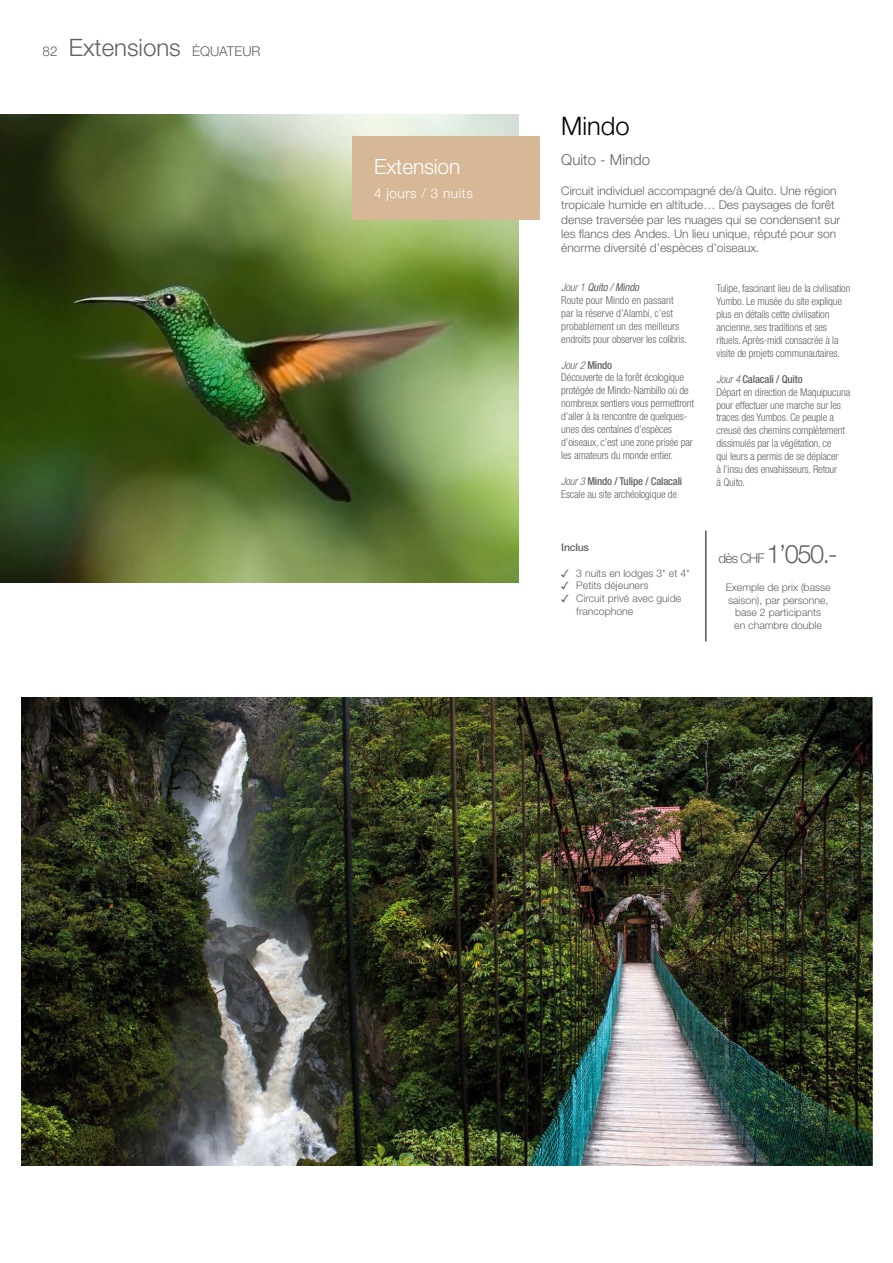
<style>
.page{position:relative;width:893px;height:1263px;background:#fff}
.page>*{position:absolute;margin:0;border:0;box-sizing:border-box;transform-origin:0 0}
.t1{font:300 25.5px "Helvetica Neue";color:#626261}
.t2{font:300 25.5px "Helvetica Neue";color:#000}
.t3{font:300 21px "Helvetica Neue";letter-spacing:-.01em;color:#fff}
.t4{font:300 15px "Helvetica Neue";color:#626261}
.t5{font:300 13.5px "Helvetica Neue";color:#626261}
.t6{font:300 13.5px "Helvetica Neue";letter-spacing:.04em;color:#fff}
.t7{font:300 12px/14.4px "Helvetica Neue";color:#626261}
.t8{font:300 condensed 10.8px/12.9px "Helvetica Neue";letter-spacing:-.015em;color:#626261}
.t9{font:300 10.5px/12.6px "Helvetica Neue";color:#626261;text-align:center}
.t10{font:500 10.5px "Helvetica Neue";letter-spacing:-.02em;color:#626261}
.s1{font-size:24px}
.s2{font-style:italic}
.s3{font-weight:400;font-style:italic}
.s4{font-weight:500}
.s5{font-family:"Monotype Sorts";font-weight:400}
.s6{font-size:13.5px}
</style>
<div class="page">
<img style="left:0;top:115px;width:519px;height:467px">
<div style="left:353px;top:136px;width:187px;height:83px;background:#d6b897"></div>
<hr style="left:705px;top:530px;width:1px;height:111px;background:#000">
<img style="left:22px;top:698px;width:850px;height:467px">
<p class="t5" style="left:43px;top:43px;width:220px">82 <span class="s1">Extensions</span> ÉQUATEUR</p>
<h2 class="t3" style="left:374px;top:153px;width:88px">Extension</h2>
<p class="t6" style="left:374px;top:185px;width:100px">4 jours / 3 nuits</p>
<h1 class="t2" style="left:561px;top:110px;width:70px">Mindo</h1>
<h3 class="t4" style="left:561px;top:151px;width:90px">Quito - Mindo</h3>
<p class="t7" style="left:561px;top:183px;width:280px">Circuit individuel accompagné de/à Quito. Une région tropicale humide en altitude… Des paysages de forêt dense traversée par les nuages qui se condensent sur les flancs des Andes. Un lieu unique, réputé pour son énorme diversité d’espèces d’oiseaux.</p>
<p class="t8" style="left:561px;top:280px;width:127px"><span class="s2">Jour 1</span> <span class="s3">Quito / Mindo<br></span>Route pour Mindo en passant par la réserve d’Alambi, c’est probablement un des meilleurs endroits pour observer les colibris.</p>
<p class="t8" style="left:561px;top:358px;width:134px"><span class="s2">Jour 2</span> <span class="s4">Mindo<br></span>Découverte de la forêt écologique protégée de Mindo-Nambillo où de nombreux sentiers vous permettront d’aller à la rencontre de quelques&shy;unes des centaines d’espèces d’oiseaux, c’est une zone prisée par les amateurs du monde entier.</p>
<p class="t8" style="left:561px;top:475px;width:123px"><span class="s2">Jour 3</span> <span class="s4">Mindo / Tulipe / Calacali<br></span>Escale au site archéologique de</p>
<p class="t10" style="left:561px;top:541px;width:29px">Inclus</p>
<p class="t9" style="left:561px;top:566px;width:130px"><span class="s5">3</span> 3 nuits en lodges 3* et 4*</p>
<p class="t9" style="left:561px;top:579px;width:89px"><span class="s5">3</span> Petits déjeuners</p>
<p class="t9" style="left:561px;top:592px;width:122px"><span class="s5">3</span> Circuit privé avec guide</p>
<p class="t9" style="left:576px;top:604px;width:58px">francophone</p>
<p class="t8" style="left:716px;top:281px;width:135px">Tulipe, fascinant lieu de la civilisation Yumbo. Le musée du site explique plus en détails cette civilisation ancienne, ses traditions et ses rituels. Après-midi consacrée à la visite de projets communautaires.</p>
<p class="t8" style="left:716px;top:372px;width:135px"><span class="s2">Jour 4</span> <span class="s4">Calacali / Quito<br></span>Départ en direction de Maquipucuna pour effectuer une marche sur les traces des Yumbos. Ce peuple a creusé des chemins complètement dissimulés par la végétation, ce<br>qui leurs a permis de se déplacer<br>à l’insu des envahisseurs. Retour<br>à Quito.</p>
<h1 class="t1" style="left:719px;top:539px;width:121px"><span class="s6">dès CHF</span> 1’050.-</h1>
<p class="t9" style="left:726px;top:581px;width:107px">Exemple de prix (basse saison), par personne, base 2 participants<br>en chambre double</p>
</div>
